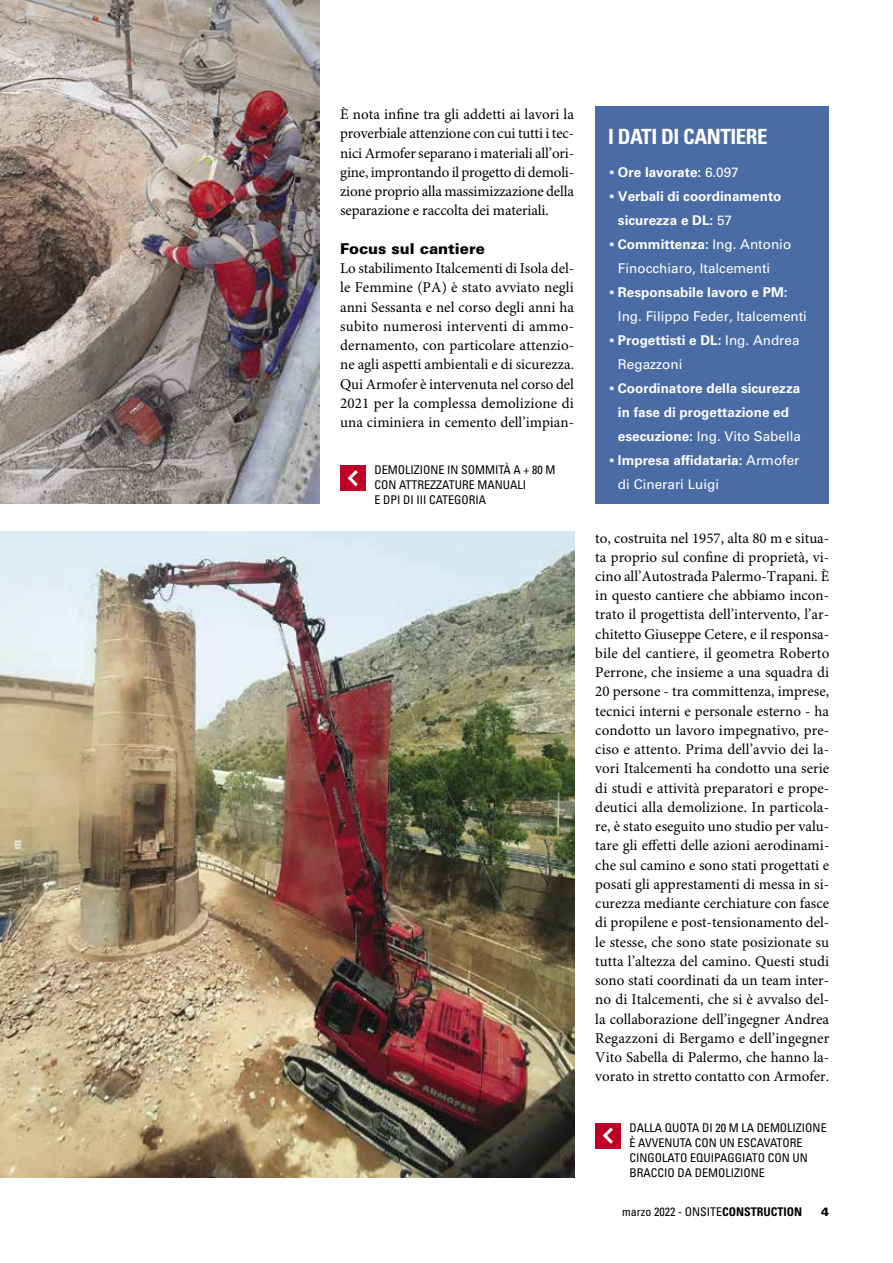
<style>
.page{position:relative;width:893px;height:1263px;background:#fff}
.page>*{position:absolute;margin:0;border:0;box-sizing:border-box;transform-origin:0 0}
.t1{font:700 condensed 21px "Univers LT Std";letter-spacing:-.02em;color:#fff}
.t2{font:15px/19.2px "Minion Pro";color:#000;text-align:justify}
.t3{font:900 15px "Univers LT Std";color:#000}
.t4{font:13.5px/24px "Univers LT Std";color:#fff}
.t5{font:700 13.5px/24px "Univers LT Std";color:#fff}
.t6{font:condensed 12px/15px "Univers LT Std";color:#000}
.t7{font:900 12px "Univers LT Std";color:#000}
.s1{font-family:"Arial"}
.s2{font-weight:400}
.s3{font-family:"Arial";font-weight:700}
.s4{font-weight:700}
</style>
<div class="page">
<img style="left:0;top:531px;width:574px;height:647px">
<div style="left:595px;top:1123px;width:25px;height:25px;background:#be0027"></div>
<svg style="left:603px;top:1127px;width:10px;height:17px"></svg>
<div style="left:595px;top:134px;width:234px;height:370px;background:#4a6ca4"></div>
<div style="left:595px;top:106px;width:234px;height:60px;background:#4a6ca4"></div>
<img style="left:0;top:0;width:320px;height:503px">
<div style="left:340px;top:466px;width:25px;height:25px;background:#be0027"></div>
<svg style="left:348px;top:470px;width:10px;height:16px"></svg>
<p class="t2" style="left:340px;top:105px;width:235px">È nota infine tra gli addetti ai lavori la proverbiale attenzione con cui tutti i tec&shy;nici Armofer separano i materiali all’ori&shy;gine, improntando il progetto di demoli&shy;zione proprio alla massimizzazione della separazione e raccolta dei materiali.</p>
<p class="t3" style="left:340px;top:239px;width:146px">Focus sul cantiere</p>
<p class="t2" style="left:340px;top:259px;width:235px">Lo stabilimento Italcementi di Isola del&shy;le Femmine (PA) è stato avviato negli anni Sessanta e nel corso degli anni ha subito numerosi interventi di ammo&shy;dernamento, con particolare attenzio&shy;ne agli aspetti ambientali e di sicurezza.<br>Qui Armofer è intervenuta nel corso del 2021 per la complessa demolizione di una ciminiera in cemento dell’impian-</p>
<p class="t6" style="left:374px;top:462px;width:183px">DEMOLIZIONE IN SOMMITÀ A + 80 M<br>CON ATTREZZATURE MANUALI<br>E DPI DI III CATEGORIA</p>
<h1 class="t1" style="left:608px;top:123px;width:161px">I DATI DI CANTIERE</h1>
<p class="t5" style="left:609px;top:160px;width:131px"><span class="s1">•</span> Ore lavorate: <span class="s2">6.097</span></p>
<p class="t5" style="left:618px;top:184px;width:165px;text-indent:-8px"><span class="s1">•</span> Verbali di coordinamento sicurezza e DL: <span class="s2">57</span></p>
<p class="t4" style="left:618px;top:232px;width:175px;text-indent:-8px"><span class="s3">•</span> <span class="s4">Committenza:</span> Ing. Antonio<br>Finocchiaro, Italcementi</p>
<p class="t4" style="left:618px;top:280px;width:191px;text-indent:-8px"><span class="s3">•</span> <span class="s4">Responsabile lavoro e PM:<br></span>Ing. Filippo Feder, Italcementi</p>
<p class="t4" style="left:618px;top:328px;width:183px;text-indent:-8px"><span class="s3">•</span> <span class="s4">Progettisti e DL:</span> Ing. Andrea<br>Regazzoni</p>
<p class="t5" style="left:618px;top:376px;width:185px;text-indent:-8px"><span class="s1">•</span> Coordinatore della sicurezza in fase di progettazione ed esecuzione: <span class="s2">Ing. Vito Sabella</span></p>
<p class="t4" style="left:618px;top:448px;width:183px;text-indent:-8px"><span class="s3">•</span> <span class="s4">Impresa affidataria:</span> Armofer di Cinerari Luigi</p>
<p class="t2" style="left:595px;top:529px;width:236px">to, costruita nel 1957, alta 80 m e situa&shy;ta proprio sul confine di proprietà, vi&shy;cino all’Autostrada Palermo-Trapani. È in questo cantiere che abbiamo incon&shy;trato il progettista dell’intervento, l’ar&shy;chitetto Giuseppe Cetere, e il responsa&shy;bile del cantiere, il geometra Roberto Perrone, che insieme a una squadra di 20 persone - tra committenza, imprese, tecnici interni e personale esterno - ha condotto un lavoro impegnativo, pre&shy;ciso e attento. Prima dell’avvio dei la&shy;vori Italcementi ha condotto una serie di studi e attività preparatori e prope&shy;deutici alla demolizione. In particola&shy;re, è stato eseguito uno studio per valu&shy;tare gli effetti delle azioni aerodinami&shy;che sul camino e sono stati progettati e posati gli apprestamenti di messa in si&shy;curezza mediante cerchiature con fasce di propilene e post-tensionamento del&shy;le stesse, che sono state posizionate su tutta l’altezza del camino. Questi studi sono stati coordinati da un team inter&shy;no di Italcementi, che si è avvalso del&shy;la collaborazione dell’ingegner Andrea Regazzoni di Bergamo e dell’ingegner Vito Sabella di Palermo, che hanno la&shy;vorato in stretto contatto con Armofer.</p>
<p class="t6" style="left:630px;top:1120px;width:199px">DALLA QUOTA DI 20 M LA DEMOLIZIONE<br>È AVVENUTA CON UN ESCAVATORE<br>CINGOLATO EQUIPAGGIATO CON UN<br>BRACCIO DA DEMOLIZIONE</p>
<p class="t6" style="left:622px;top:1204px;width:182px">marzo 2022 - ONSITE<span class="s4">CONSTRUCTION</span></p>
<p class="t7" style="left:821px;top:1204px;width:10px">4</p>
</div>
